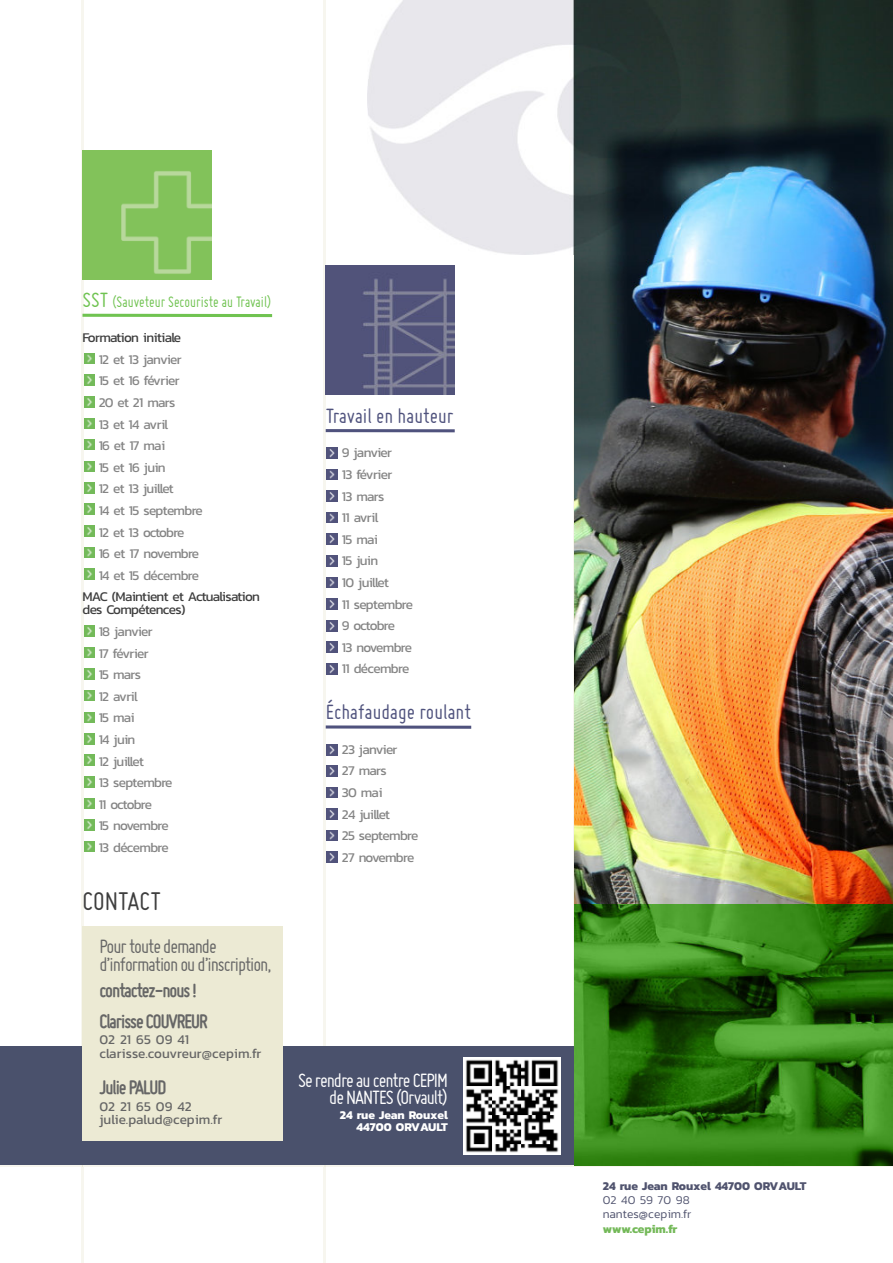
<style>
.page{position:relative;width:893px;height:1263px;background:#fff}
.page>*{position:absolute;margin:0;border:0;box-sizing:border-box;transform-origin:0 0}
.t1{font:27.9px "Miso";color:#3e3e3e}
.t2{font:22.5px "Miso";color:#4f527d}
.t3{font:21px/17.7px "Miso";letter-spacing:-.05em;color:#666}
.t4{font:700 21px/30.6px "Miso";letter-spacing:-.05em;color:#666}
.t5{font:21px/17.7px "Miso";letter-spacing:-.05em;color:#fff;text-align:right}
.t6{font:16.5px "Miso";color:#70c351;scale:.92 1}
.t7{font:13.5px/21.6px "Kanit";letter-spacing:-.05em;color:#858585}
.t8{font:13.5px/13.5px "Kanit";color:#666}
.t9{font:13.5px/13.2px "Kanit";letter-spacing:-.05em;color:#3e3e3e}
.t10{font:700 12px/12px "Kanit";color:#fff;text-align:right}
.t11{font:700 12px "Kanit";color:#50536e}
.t12{font:300 12px/14.1px "Kanit";color:#50536e}
.t13{font:700 12px "Kanit";color:#74b959}
.s1{font-size:22.5px}
</style>
<div class="page">
<img style="left:324px;top:0;width:1px;height:1263px">
<img style="left:82px;top:0;width:1px;height:1263px">
<img style="left:573px;top:0;width:320px;height:1046px">
<img style="left:0;top:1165px;width:893px;height:1px">
<img style="left:574px;top:904px;width:319px;height:261px">
<img style="left:368px;top:0;width:312px;height:255px">
<hr style="left:82px;top:314px;width:190px;height:3px;background:#70c351">
<img style="left:82px;top:150px;width:130px;height:129px">
<svg style="left:84px;top:353px;width:11px;height:11px"></svg>
<svg style="left:84px;top:375px;width:11px;height:10px"></svg>
<svg style="left:84px;top:396px;width:11px;height:11px"></svg>
<svg style="left:84px;top:418px;width:11px;height:11px"></svg>
<svg style="left:84px;top:439px;width:11px;height:11px"></svg>
<svg style="left:84px;top:461px;width:11px;height:11px"></svg>
<svg style="left:84px;top:483px;width:11px;height:10px"></svg>
<svg style="left:84px;top:504px;width:11px;height:10px"></svg>
<svg style="left:84px;top:525px;width:11px;height:11px"></svg>
<svg style="left:84px;top:547px;width:11px;height:11px"></svg>
<svg style="left:84px;top:569px;width:11px;height:10px"></svg>
<svg style="left:84px;top:647px;width:11px;height:11px"></svg>
<svg style="left:84px;top:669px;width:11px;height:10px"></svg>
<svg style="left:84px;top:690px;width:11px;height:11px"></svg>
<svg style="left:84px;top:712px;width:11px;height:11px"></svg>
<svg style="left:84px;top:734px;width:11px;height:10px"></svg>
<svg style="left:84px;top:755px;width:11px;height:10px"></svg>
<svg style="left:84px;top:776px;width:11px;height:11px"></svg>
<svg style="left:84px;top:798px;width:11px;height:11px"></svg>
<svg style="left:84px;top:820px;width:11px;height:10px"></svg>
<svg style="left:84px;top:841px;width:11px;height:11px"></svg>
<svg style="left:84px;top:626px;width:11px;height:11px"></svg>
<div style="left:0;top:1046px;width:574px;height:119px;background:#4a516c"></div>
<hr style="left:326px;top:429px;width:129px;height:3px;background:#4f527d">
<img style="left:326px;top:265px;width:129px;height:129px">
<svg style="left:326px;top:725px;width:145px;height:4px"></svg>
<svg style="left:327px;top:448px;width:10px;height:10px"></svg>
<svg style="left:327px;top:469px;width:10px;height:11px"></svg>
<svg style="left:327px;top:491px;width:10px;height:10px"></svg>
<svg style="left:327px;top:512px;width:10px;height:11px"></svg>
<svg style="left:327px;top:534px;width:10px;height:11px"></svg>
<svg style="left:327px;top:556px;width:10px;height:10px"></svg>
<svg style="left:327px;top:577px;width:10px;height:11px"></svg>
<svg style="left:327px;top:599px;width:10px;height:10px"></svg>
<svg style="left:327px;top:620px;width:10px;height:11px"></svg>
<svg style="left:327px;top:642px;width:10px;height:11px"></svg>
<svg style="left:327px;top:664px;width:10px;height:10px"></svg>
<svg style="left:327px;top:787px;width:10px;height:11px"></svg>
<svg style="left:327px;top:809px;width:10px;height:10px"></svg>
<svg style="left:327px;top:830px;width:10px;height:11px"></svg>
<svg style="left:327px;top:852px;width:10px;height:10px"></svg>
<svg style="left:327px;top:766px;width:10px;height:10px"></svg>
<svg style="left:327px;top:744px;width:10px;height:11px"></svg>
<img style="left:463px;top:1057px;width:98px;height:98px">
<div style="left:82px;top:926px;width:201px;height:214px;background:#ecead4"></div>
<p class="t6" style="left:82px;top:297px;width:207px"><span class="s1">SST</span> (Sauveteur Secouriste au Travail)</p>
<p class="t9" style="left:82px;top:332px;width:100px">Formation initiale</p>
<p class="t7" style="left:99px;top:349px;width:106px">12 et 13 janvier<br>15 et 16 février<br>20 et 21 mars<br>13 et 14 avril<br>16 et 17 mai<br>15 et 16 juin<br>12 et 13 juillet<br>14 et 15 septembre<br>12 et 13 octobre<br>16 et 17 novembre<br>14 et 15 décembre</p>
<p class="t9" style="left:82px;top:591px;width:179px">MAC (Maintient et Actualisation des Compétences)</p>
<p class="t7" style="left:99px;top:622px;width:75px">18 janvier<br>17 février<br>15 mars<br>12 avril<br>15 mai<br>14 juin<br>12 juillet<br>13 septembre<br>11 octobre<br>15 novembre<br>13 décembre</p>
<h1 class="t1" style="left:82px;top:892px;width:80px">CONTACT</h1>
<h3 class="t3" style="left:99px;top:940px;width:174px">Pour toute demande d’information ou d’inscription,</h3>
<h3 class="t4" style="left:99px;top:977px;width:110px">contactez-nous !<br>Clarisse COUVREUR</h3>
<p class="t8" style="left:99px;top:1034px;width:163px">02 21 65 09 41 clarisse.couvreur@cepim.fr</p>
<h3 class="t4" style="left:99px;top:1074px;width:68px">Julie PALUD</h3>
<p class="t8" style="left:99px;top:1100px;width:124px">02 21 65 09 42 julie.palud@cepim.fr</p>
<h2 class="t2" style="left:326px;top:408px;width:129px">Travail en hauteur</h2>
<p class="t7" style="left:342px;top:443px;width:73px">9 janvier<br>13 février<br>13 mars<br>11 avril<br>15 mai<br>15 juin<br>10 juillet<br>11 septembre<br>9 octobre<br>13 novembre<br>11 décembre</p>
<h2 class="t2" style="left:326px;top:704px;width:147px">Échafaudage roulant</h2>
<p class="t7" style="left:342px;top:740px;width:78px">23 janvier<br>27 mars<br>30 mai<br>24 juillet<br>25 septembre<br>27 novembre</p>
<h3 class="t5" style="left:298px;top:1073px;width:151px">Se rendre au centre CEPIM de NANTES (Orvault)</h3>
<p class="t10" style="left:340px;top:1110px;width:110px">24 rue Jean Rouxel<br>44700 ORVAULT</p>
<p class="t11" style="left:603px;top:1181px;width:205px">24 rue Jean Rouxel 44700 ORVAULT</p>
<p class="t12" style="left:603px;top:1194px;width:90px">02 40 59 70 98 nantes@cepim.fr</p>
<p class="t13" style="left:603px;top:1223px;width:76px">www.cepim.fr</p>
</div>
